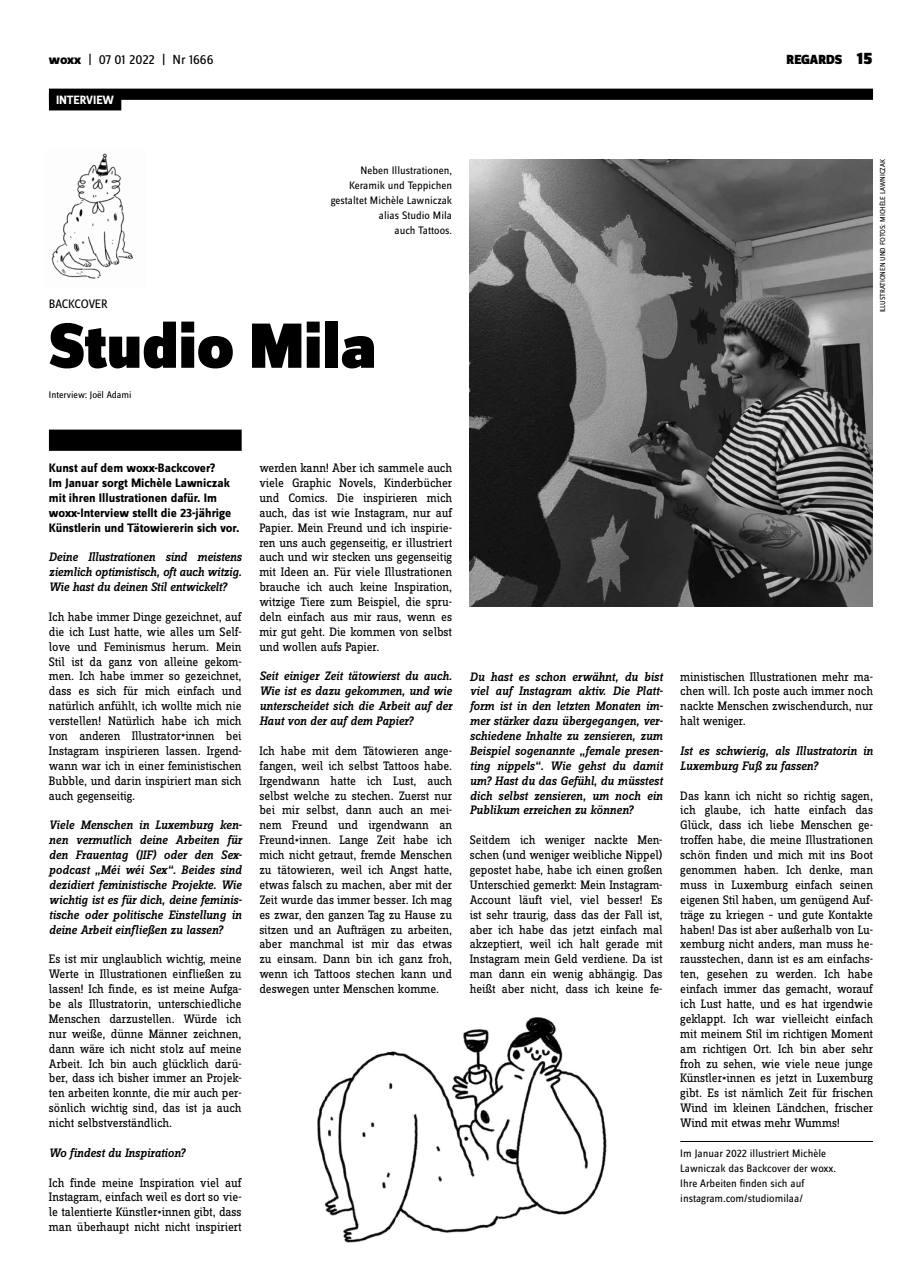
<style>
.page{position:relative;width:922px;height:1276px;background:#fff}
.page>*{position:absolute;margin:0;border:0;box-sizing:border-box;transform-origin:0 0}
.t1{font:900 66.25px "Zine Sans Dis";color:#000}
.t2{font:13.75px "Zine Sans Dis";letter-spacing:-.01em;color:#000}
.t3{font:900 13.75px "Zine Sans Dis";letter-spacing:-.01em;color:#000}
.t4{font:12.75px/14.9px "Zine Slab Dis";letter-spacing:-.01em;color:#000;text-align:justify}
.t5{font:italic 500 12.75px/14.9px "Zine Slab Dis";letter-spacing:-.01em;color:#000;text-align:justify}
.t6{font:700 12.75px/14.9px "Zine Sans Dis";color:#000}
.t7{font:12.75px "Zine Sans Dis";letter-spacing:-.015em;color:#000}
.t8{font:700 12.5px "Zine Sans Dis";color:#fff}
.t9{font:11.25px/14.9px "Zine Sans Dis";color:#000}
.t10{font:10px "Zine Sans Dis";color:#000}
.t11{font:7.5px "Zine Sans Dis";color:#000}
.s1{font-weight:800}
.s2{font-size:17.5px}
</style>
<div class="page">
<div style="left:49px;top:89px;width:823px;height:11px;background:#000"></div>
<div style="left:49px;top:429px;width:192px;height:22px;background:#000"></div>
<hr style="left:680px;top:1141px;width:192px;height:1px;background:#000">
<img style="left:469px;top:159px;width:403px;height:447px">
<div style="left:49px;top:94px;width:72px;height:16px;background:#000"></div>
<img style="left:51px;top:153px;width:82px;height:126px">
<img style="left:317px;top:1017px;width:290px;height:226px">
<p class="t2" style="left:49px;top:53px;width:166px"><span class="s1">woxx</span> | 07 01 2022 | Nr 1666</p>
<p class="t3" style="left:786px;top:52px;width:87px">REGARDS <span class="s2">15</span></p>
<p class="t8" style="left:56px;top:93px;width:60px">INTERVIEW</p>
<p class="t9" style="left:331px;top:163px;width:123px;text-align:right">Neben Illustrationen,<br>Keramik und Teppichen gestaltet Michèle Lawniczak alias Studio Mila<br>auch Tattoos.</p>
<p class="t7" style="left:49px;top:298px;width:60px">Backcover</p>
<h1 class="t1" style="left:49px;top:309px;width:329px">Studio Mila</h1>
<p class="t10" style="left:49px;top:390px;width:84px">Interview: Joël Adami</p>
<p class="t11" style="left:879px;top:312px;width:155px;rotate:-90deg">Illustrati on en un d Fotos: Mi chèle Lawni czak</p>
<p class="t6" style="left:49px;top:461px;width:192px">Kunst auf dem woxx-Backcover?<br>Im Januar sorgt Michèle Lawniczak mit ihren Illustrationen dafür. Im woxx-Interview stellt die 23-jährige Künstlerin und Tätowiererin sich vor.</p>
<p class="t5" style="left:49px;top:550px;width:194px">Deine Illustrationen sind meistens ziemlich optimistisch, oft auch witzig.<br>Wie hast du deinen Stil entwickelt?</p>
<p class="t4" style="left:49px;top:610px;width:194px">Ich habe immer Dinge gezeichnet, auf die ich Lust hatte, wie alles um Self&shy;love und Feminismus herum. Mein Stil ist da ganz von alleine gekom&shy;men. Ich habe immer so gezeichnet, dass es sich für mich einfach und natürlich anfühlt, ich wollte mich nie verstellen! Natürlich habe ich mich von anderen Illustrator<sub>*</sub>innen bei Instagram inspirieren lassen. Irgend&shy;wann war ich in einer feministischen Bubble, und darin inspiriert man sich auch gegenseitig.</p>
<p class="t5" style="left:49px;top:818px;width:194px">Viele Menschen in Luxemburg ken&shy;nen vermutlich deine Arbeiten für den Frauentag (JIF) oder den Sex&shy;podcast „Méi wéi Sex“. Beides sind dezidiert feministische Projekte. Wie wichtig ist es für dich, deine feminis&shy;tische oder politische Einstellung in deine Arbeit einfließen zu lassen?</p>
<p class="t4" style="left:49px;top:952px;width:194px">Es ist mir unglaublich wichtig, meine Werte in Illustrationen einfließen zu lassen! Ich finde, es ist meine Aufga&shy;be als Illustratorin, unterschiedliche Menschen darzustellen. Würde ich nur weiße, dünne Männer zeichnen, dann wäre ich nicht stolz auf meine Arbeit. Ich bin auch glücklich darü&shy;ber, dass ich bisher immer an Projek&shy;ten arbeiten konnte, die mir auch per&shy;sönlich wichtig sind, das ist ja auch nicht selbstverständlich.</p>
<p class="t5" style="left:49px;top:1145px;width:138px">Wo findest du Inspiration?</p>
<p class="t4" style="left:49px;top:1175px;width:194px">Ich finde meine Inspiration viel auf Instagram, einfach weil es dort so vie&shy;le talentierte Künstler<sub>*</sub>innen gibt, dass man überhaupt nicht nicht inspiriert</p>
<p class="t4" style="left:259px;top:461px;width:194px">werden kann! Aber ich sammele auch viele Graphic Novels, Kinderbücher und Comics. Die inspirieren mich auch, das ist wie Instagram, nur auf Papier. Mein Freund und ich inspirie&shy;ren uns auch gegenseitig, er illustriert auch und wir stecken uns gegenseitig mit Ideen an. Für viele Illustrationen brauche ich auch keine Inspiration, witzige Tiere zum Beispiel, die spru&shy;deln einfach aus mir raus, wenn es mir gut geht. Die kommen von selbst und wollen aufs Papier.</p>
<p class="t5" style="left:259px;top:669px;width:194px">Seit einiger Zeit tätowierst du auch.<br>Wie ist es dazu gekommen, und wie unterscheidet sich die Arbeit auf der Haut von der auf dem Papier?</p>
<p class="t4" style="left:259px;top:744px;width:194px">Ich habe mit dem Tätowieren ange&shy;fangen, weil ich selbst Tattoos habe.<br>Irgendwann hatte ich Lust, auch selbst welche zu stechen. Zuerst nur bei mir selbst, dann auch an mei&shy;nem Freund und irgendwann an Freund<sub>*</sub>innen. Lange Zeit habe ich mich nicht getraut, fremde Menschen zu tätowieren, weil ich Angst hatte, etwas falsch zu machen, aber mit der Zeit wurde das immer besser. Ich mag es zwar, den ganzen Tag zu Hause zu sitzen und an Aufträgen zu arbeiten, aber manchmal ist mir das etwas zu einsam. Dann bin ich ganz froh, wenn ich Tattoos stechen kann und deswegen unter Menschen komme.</p>
<p class="t5" style="left:469px;top:669px;width:194px">Du hast es schon erwähnt, du bist viel auf Instagram aktiv. Die Platt&shy;form ist in den letzten Monaten im&shy;mer stärker dazu übergegangen, ver&shy;schiedene Inhalte zu zensieren, zum Beispiel sogenannte „female presen&shy;ting nippels“. Wie gehst du damit um? Hast du das Gefühl, du müsstest dich selbst zensieren, um noch ein Publikum erreichen zu können?</p>
<p class="t4" style="left:469px;top:833px;width:194px">Seitdem ich weniger nackte Men&shy;schen (und weniger weibliche Nippel) gepostet habe, habe ich einen großen Unterschied gemerkt: Mein Instagram-Account läuft viel, viel besser! Es ist sehr traurig, dass das der Fall ist, aber ich habe das jetzt einfach mal akzeptiert, weil ich halt gerade mit Instagram mein Geld verdiene. Da ist man dann ein wenig abhängig. Das heißt aber nicht, dass ich keine fe-</p>
<p class="t4" style="left:680px;top:669px;width:194px">ministischen Illustrationen mehr ma&shy;chen will. Ich poste auch immer noch nackte Menschen zwischendurch, nur halt weniger.</p>
<p class="t5" style="left:680px;top:743px;width:194px">Ist es schwierig, als Illustratorin in<br>Luxemburg Fuß zu fassen?</p>
<p class="t4" style="left:680px;top:788px;width:194px">Das kann ich nicht so richtig sagen, ich glaube, ich hatte einfach das Glück, dass ich liebe Menschen ge&shy;troffen habe, die meine Illustrationen schön finden und mich mit ins Boot genommen haben. Ich denke, man muss in Luxemburg einfach seinen eigenen Stil haben, um genügend Auf&shy;träge zu kriegen – und gute Kontakte haben! Das ist aber außerhalb von Lu&shy;xemburg nicht anders, man muss he&shy;rausstechen, dann ist es am einfachs&shy;ten, gesehen zu werden. Ich habe einfach immer das gemacht, worauf ich Lust hatte, und es hat irgendwie geklappt. Ich war vielleicht einfach mit meinem Stil im richtigen Moment am richtigen Ort. Ich bin aber sehr froh zu sehen, wie viele neue junge Künstler<sub>*</sub>innen es jetzt in Luxemburg gibt. Es ist nämlich Zeit für frischen Wind im kleinen Ländchen, frischer Wind mit etwas mehr Wumms!</p>
<p class="t9" style="left:680px;top:1146px;width:157px">Im Januar 2022 illustriert Michèle<br>Lawniczak das Backcover der woxx.<br>Ihre Arbeiten finden sich auf instagram.com/studiomilaa/</p>
</div>
